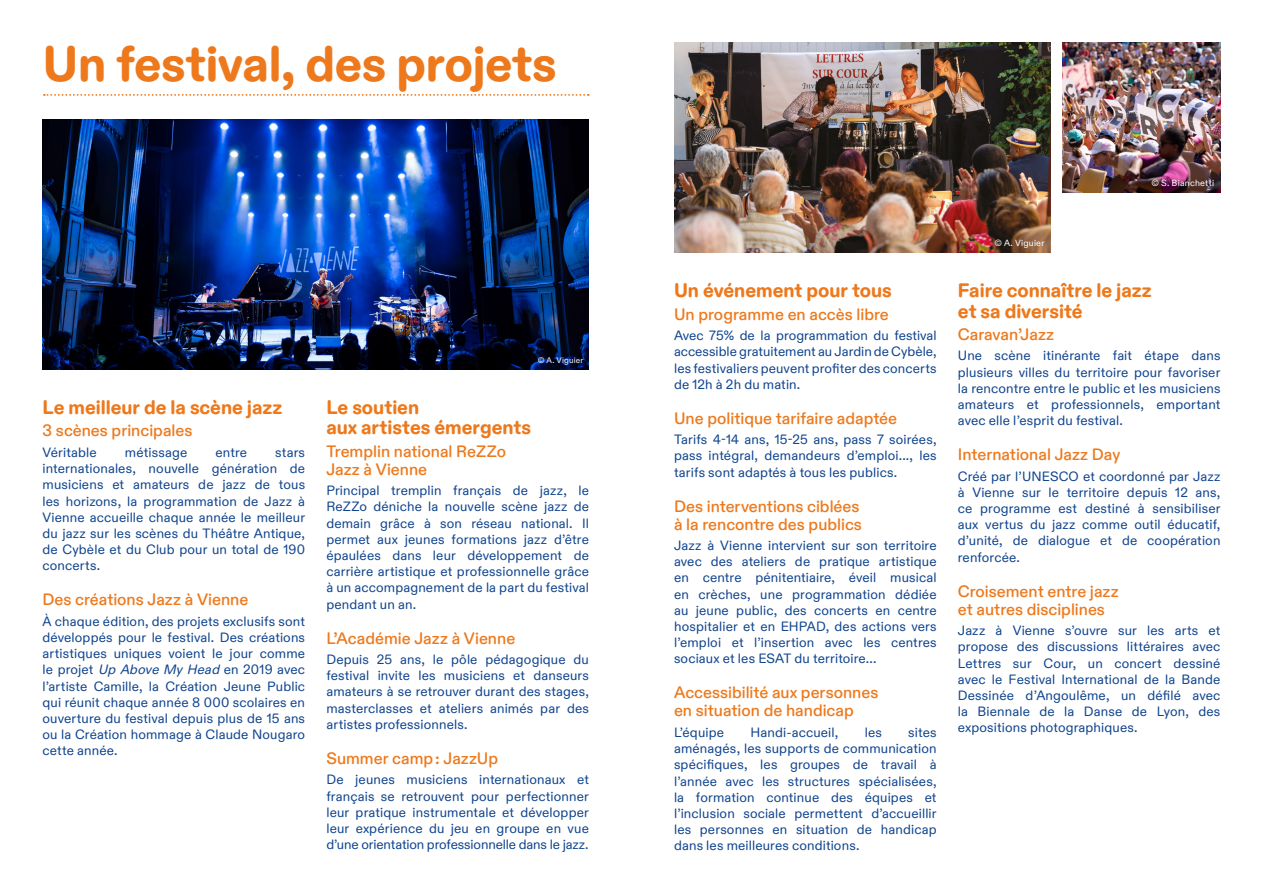
<style>
.page{position:relative;width:1263px;height:893px;background:#fff}
.page>*{position:absolute;margin:0;border:0;box-sizing:border-box;transform-origin:0 0}
.t1{font:800 49.5px "ABC Diatype Rounded";letter-spacing:-.01em;color:#ed791c}
.t2{font:800 19.5px/20.2px "ABC Diatype Rounded";color:#ed791c}
.t3{font:500 16.5px/18px "ABC Diatype Rounded";color:#ed791c}
.t4{font:13.5px/16.2px "ABC Diatype Rounded";letter-spacing:.01em;color:#11458e;text-align:justify}
.t5{font:9px "ABC Diatype Rounded";letter-spacing:.025em;color:#fff}
.t6{font:8.1px "ABC Diatype Rounded";letter-spacing:.025em;color:#fff}
.s1{font-style:italic}
</style>
<div class="page">
<svg style="left:44px;top:94px;width:545px;height:2px"></svg>
<img style="left:43px;top:119px;width:546px;height:250px">
<img style="left:1063px;top:43px;width:157px;height:149px">
<img style="left:674px;top:43px;width:377px;height:210px">
<h1 class="t1" style="left:43px;top:34px;width:515px">Un festival, des projets</h1>
<h2 class="t2" style="left:43px;top:398px;width:241px">Le meilleur de la scène jazz</h2>
<p class="t3" style="left:43px;top:422px;width:151px">3 scènes principales</p>
<p class="t4" style="left:43px;top:444px;width:56px">Véritable</p>
<p class="t4" style="left:125px;top:444px;width:64px">métissage</p>
<p class="t4" style="left:215px;top:444px;width:33px">entre</p>
<p class="t4" style="left:43px;top:444px;width:264px;text-indent:233px">stars internationales, nouvelle génération de musiciens et amateurs de jazz de tous les horizons, la programmation de Jazz à Vienne accueille chaque année le meilleur du jazz sur les scènes du Théâtre Antique, de Cybèle et du Club pour un total de 190 concerts.</p>
<p class="t3" style="left:43px;top:591px;width:207px">Des créations Jazz à Vienne</p>
<p class="t4" style="left:43px;top:613px;width:264px">À chaque édition, des projets exclusifs sont développés pour le festival. Des créations artistiques uniques voient le jour comme le projet <span class="s1">Up Above My Head</span> en 2019 avec lʼartiste Camille, la Création Jeune Public qui réunit chaque année 8 000 scolaires en ouverture du festival depuis plus de 15 ans ou la Création hommage à Claude Nougaro cette année.</p>
<p class="t6" style="left:538px;top:356px;width:47px">© A. Viguier</p>
<h2 class="t2" style="left:326px;top:398px;width:206px">Le soutien<br>aux artistes émergents</h2>
<p class="t3" style="left:326px;top:442px;width:181px">Tremplin national ReZZo<br>Jazz à Vienne</p>
<p class="t4" style="left:326px;top:483px;width:264px">Principal tremplin français de jazz, le ReZZo déniche la nouvelle scène jazz de demain grâce à son réseau national. Il permet aux jeunes formations jazz dʼêtre épaulées dans leur développement de carrière artistique et professionnelle grâce à un accompagnement de la part du festival pendant un an.</p>
<p class="t3" style="left:326px;top:629px;width:190px">LʼAcadémie Jazz à Vienne</p>
<p class="t4" style="left:326px;top:652px;width:264px">Depuis 25 ans, le pôle pédagogique du festival invite les musiciens et danseurs amateurs à se retrouver durant des stages, masterclasses et ateliers animés par des artistes professionnels.</p>
<p class="t3" style="left:326px;top:750px;width:173px">Summer camp : JazzUp</p>
<p class="t4" style="left:326px;top:772px;width:264px">De jeunes musiciens internationaux et français se retrouvent pour perfectionner leur pratique instrumentale et développer leur expérience du jeu en groupe en vue dʼune orientation professionnelle dans le jazz.</p>
<h2 class="t2" style="left:674px;top:281px;width:219px">Un événement pour tous</h2>
<p class="t3" style="left:674px;top:305px;width:216px">Un programme en accès libre</p>
<p class="t4" style="left:674px;top:328px;width:264px">Avec 75% de la programmation du festival accessible gratuitement au Jardin de Cybèle, les festivaliers peuvent profiter des concerts de 12h à 2h du matin.</p>
<p class="t3" style="left:674px;top:410px;width:225px">Une politique tarifaire adaptée</p>
<p class="t4" style="left:674px;top:432px;width:264px">Tarifs 4-14 ans, 15-25 ans, pass 7 soirées, pass intégral, demandeurs dʼemploi..., les tarifs sont adaptés à tous les publics.</p>
<p class="t3" style="left:674px;top:497px;width:189px">Des interventions ciblées à la rencontre des publics</p>
<p class="t4" style="left:674px;top:538px;width:264px">Jazz à Vienne intervient sur son territoire avec des ateliers de pratique artistique en centre pénitentiaire, éveil musical en crèches, une programmation dédiée au jeune public, des concerts en centre hospitalier et en EHPAD, des actions vers lʼemploi et lʼinsertion avec les centres sociaux et les ESAT du territoire...</p>
<p class="t3" style="left:674px;top:684px;width:206px">Accessibilité aux personnes en situation de handicap</p>
<p class="t4" style="left:674px;top:724px;width:52px">Lʼéquipe</p>
<p class="t4" style="left:750px;top:724px;width:89px">Handi-accueil,</p>
<p class="t4" style="left:865px;top:724px;width:19px">les</p>
<p class="t4" style="left:674px;top:724px;width:264px;text-indent:234px">sites aménagés, les supports de communication spécifiques, les groupes de travail à lʼannée avec les structures spécialisées, la formation continue des équipes et lʼinclusion sociale permettent dʼaccueillir les personnes en situation de handicap dans les meilleures conditions.</p>
<p class="t5" style="left:994px;top:238px;width:52px">© A. Viguier</p>
<p class="t5" style="left:1151px;top:178px;width:64px">© S. Bianchetti</p>
<h2 class="t2" style="left:958px;top:281px;width:195px">Faire connaître le jazz et sa diversité</h2>
<p class="t3" style="left:958px;top:326px;width:98px">CaravanʼJazz</p>
<p class="t4" style="left:958px;top:348px;width:264px">Une scène itinérante fait étape dans plusieurs villes du territoire pour favoriser la rencontre entre le public et les musiciens amateurs et professionnels, emportant avec elle lʼesprit du festival.</p>
<p class="t3" style="left:958px;top:446px;width:164px">International Jazz Day</p>
<p class="t4" style="left:958px;top:468px;width:264px">Créé par lʼUNESCO et coordonné par Jazz à Vienne sur le territoire depuis 12 ans, ce programme est destiné à sensibiliser aux vertus du jazz comme outil éducatif, dʼunité, de dialogue et de coopération renforcée.</p>
<p class="t3" style="left:958px;top:582px;width:162px">Croisement entre jazz et autres disciplines</p>
<p class="t4" style="left:958px;top:623px;width:264px">Jazz à Vienne sʼouvre sur les arts et propose des discussions littéraires avec Lettres sur Cour, un concert dessiné avec le Festival International de la Bande Dessinée dʼAngoulême, un défilé avec la Biennale de la Danse de Lyon, des expositions photographiques.</p>
</div>
